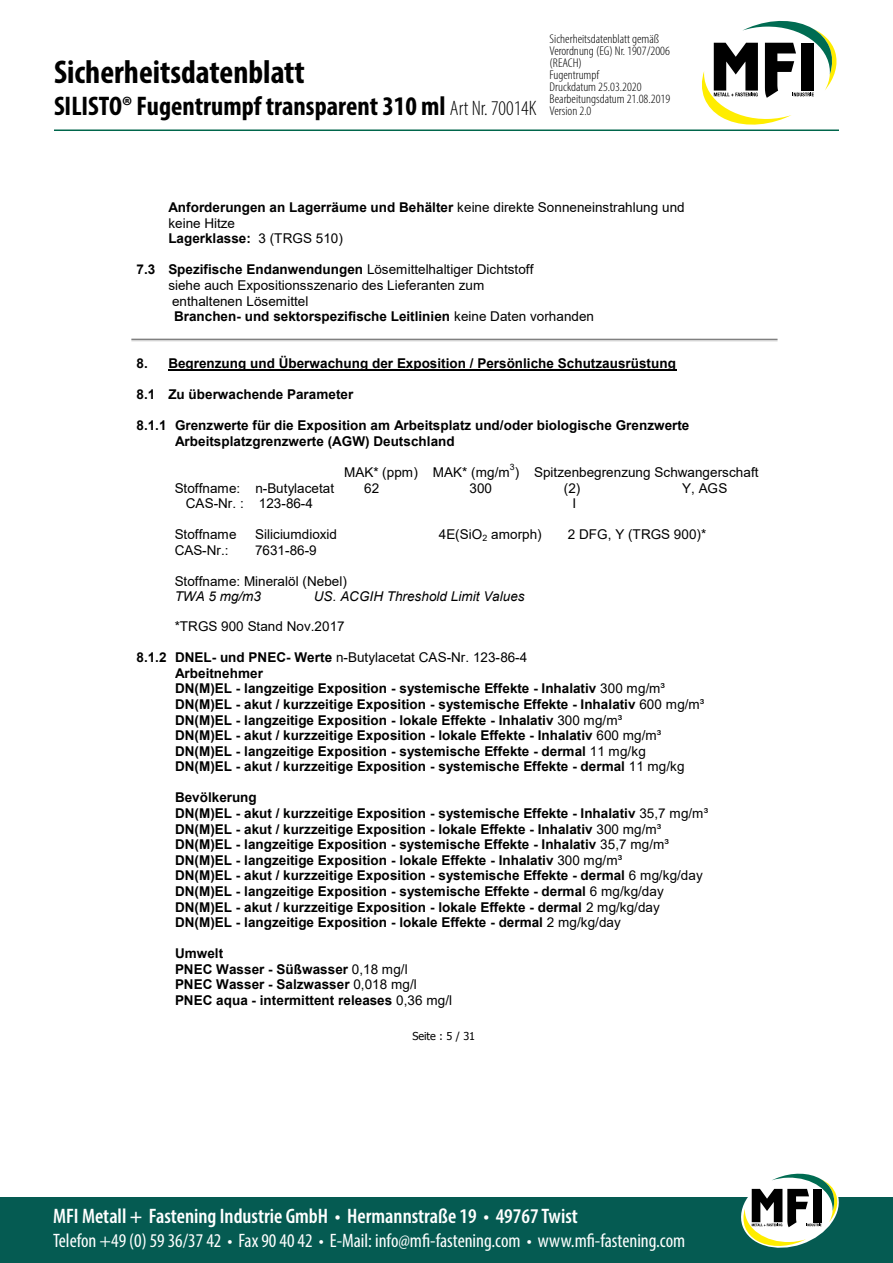
<style>
.page{position:relative;width:893px;height:1263px;background:#fff}
.page>*{position:absolute;margin:0;border:0;box-sizing:border-box;transform-origin:0 0}
.t1{font:700 condensed 33px "Myriad Pro";color:#000}
.t2{font:700 condensed 27px "Myriad Pro";color:#000}
.t3{font:600 condensed 21px "Myriad Pro";color:#fff}
.t4{font:condensed 19.5px "Myriad Pro";color:#fff}
.t5{font:700 13.5px/15.6px "Arial";color:#000}
.t6{font:13.5px/15.6px "Arial";color:#000}
.t7{font:italic 13.5px "Arial";color:#000}
.t8{font:300 condensed 12.75px/12px "Myriad Pro";color:#000;scale:1.06 1}
.t9{font:10.95px "Tahoma";letter-spacing:-.005em;color:#000}
.t10{font:8.85px "Arial";color:#000}
.s1{font-weight:300;font-size:21px}
.s2{font-weight:700}
.s3{font-weight:400}
</style>
<div class="page">
<hr style="left:54px;top:129px;width:785px;height:2px;background:#00664b">
<svg style="left:702px;top:20px;width:135px;height:105px"></svg>
<div style="left:0;top:1197px;width:893px;height:66px;background:#055b52"></div>
<svg style="left:741px;top:1173px;width:98px;height:75px"></svg>
<hr style="left:168px;top:369px;width:509px;height:2px;background:#000">
<hr style="left:131px;top:339px;width:646px;height:1px;background:#808080">
<hr style="left:131px;top:340px;width:646px;height:1px;background:#d4d4d4">
<h1 class="t1" style="left:54px;top:51px;width:252px">Sicherheitsdatenblatt</h1>
<h2 class="t2" style="left:54px;top:89px;width:484px">SILISTO® Fugentrumpf transparent 310 ml <span class="s1">Art Nr. 70014K</span></h2>
<p class="t5" style="left:137px;top:109px;width:150px">Erstellt am: 12.09.2012</p>
<p class="t8" style="left:550px;top:33px;width:115px">Sicherheitsdatenblatt gemäß<br>Verordnung (EG) Nr. 1907/2006 (REACH)<br>Fugentrumpf<br>Druckdatum 25.03.2020<br>Bearbeitungsdatum 21.08.2019<br>Version 2.0</p>
<p class="t6" style="left:168px;top:199px;width:518px"><span class="s2">Anforderungen an Lagerräume und Behälter</span> keine direkte Sonneneinstrahlung und keine Hitze<br><span class="s2">Lagerklasse:</span> 3 (TRGS 510)</p>
<p class="t5" style="left:137px;top:262px;width:398px">7.3 Spezifische Endanwendungen <span class="s3">Lösemittelhaltiger Dichtstoff</span></p>
<p class="t6" style="left:168px;top:277px;width:317px">siehe auch Expositionsszenario des Lieferanten zum</p>
<p class="t6" style="left:172px;top:293px;width:138px">enthaltenen Lösemittel</p>
<p class="t5" style="left:174px;top:309px;width:421px">Branchen- und sektorspezifische Leitlinien <span class="s3">keine Daten vorhanden</span></p>
<p class="t5" style="left:137px;top:355px;width:541px">8. Begrenzung und Überwachung der Exposition / Persönliche Schutzausrüstung</p>
<p class="t5" style="left:137px;top:386px;width:218px">8.1 Zu überwachende Parameter</p>
<p class="t5" style="left:175px;top:418px;width:516px;text-indent:-38px">8.1.1 Grenzwerte für die Exposition am Arbeitsplatz und/oder biologische Grenzwerte<br>Arbeitsplatzgrenzwerte (AGW) Deutschland</p>
<p class="t6" style="left:344px;top:464px;width:416px">MAK* (ppm) MAK* (mg/m ) Spitzenbegrenzung Schwangerschaft</p>
<p class="t10" style="left:510px;top:461px;width:6px">3</p>
<p class="t6" style="left:175px;top:480px;width:161px">Stoffname: n-Butylacetat</p>
<p class="t6" style="left:364px;top:480px;width:17px">62</p>
<p class="t6" style="left:470px;top:480px;width:24px">300</p>
<p class="t6" style="left:564px;top:480px;width:18px">(2)</p>
<p class="t6" style="left:682px;top:480px;width:47px">Y, AGS</p>
<p class="t6" style="left:186px;top:495px;width:129px">CAS-Nr. : 123-86-4</p>
<p class="t6" style="left:573px;top:495px;width:5px">I</p>
<p class="t6" style="left:175px;top:527px;width:63px">Stoffname</p>
<p class="t6" style="left:255px;top:527px;width:83px">Siliciumdioxid</p>
<p class="t6" style="left:439px;top:527px;width:104px">4E(SiO<sub>2</sub> amorph)</p>
<p class="t6" style="left:568px;top:527px;width:140px">2 DFG, Y (TRGS 900)*</p>
<p class="t6" style="left:175px;top:542px;width:55px">CAS-Nr.:</p>
<p class="t6" style="left:255px;top:542px;width:63px">7631-86-9</p>
<p class="t6" style="left:175px;top:573px;width:174px">Stoffname: Mineralöl (Nebel)</p>
<p class="t7" style="left:175px;top:588px;width:88px">TWA 5 mg/m3</p>
<p class="t7" style="left:314px;top:588px;width:212px">US. ACGIH Threshold Limit Values</p>
<p class="t6" style="left:175px;top:619px;width:172px">*TRGS 900 Stand Nov.2017</p>
<p class="t5" style="left:175px;top:650px;width:531px;text-indent:-38px">8.1.2 DNEL- und PNEC- Werte <span class="s3">n-Butylacetat CAS-Nr. 123-86-4<br></span>Arbeitnehmer<br>DN(M)EL - langzeitige Exposition - systemische Effekte - Inhalativ <span class="s3">300 mg/m³<br></span>DN(M)EL - akut / kurzzeitige Exposition - systemische Effekte - Inhalativ <span class="s3">600 mg/m³<br></span>DN(M)EL - langzeitige Exposition - lokale Effekte - Inhalativ <span class="s3">300 mg/m³<br></span>DN(M)EL - akut / kurzzeitige Exposition - lokale Effekte - Inhalativ <span class="s3">600 mg/m³<br></span>DN(M)EL - langzeitige Exposition - systemische Effekte - dermal <span class="s3">11 mg/kg </span>DN(M)EL - akut / kurzzeitige Exposition - systemische Effekte - dermal <span class="s3">11 mg/kg</span></p>
<p class="t5" style="left:175px;top:790px;width:535px">Bevölkerung<br>DN(M)EL - akut / kurzzeitige Exposition - systemische Effekte - Inhalativ <span class="s3">35,7 mg/m³<br></span>DN(M)EL - akut / kurzzeitige Exposition - lokale Effekte - Inhalativ <span class="s3">300 mg/m³<br></span>DN(M)EL - langzeitige Exposition - systemische Effekte - Inhalativ <span class="s3">35,7 mg/m³<br></span>DN(M)EL - langzeitige Exposition - lokale Effekte - Inhalativ <span class="s3">300 mg/m³<br></span>DN(M)EL - akut / kurzzeitige Exposition - systemische Effekte - dermal <span class="s3">6 mg/kg/day </span>DN(M)EL - langzeitige Exposition - systemische Effekte - dermal <span class="s3">6 mg/kg/day </span>DN(M)EL - akut / kurzzeitige Exposition - lokale Effekte - dermal <span class="s3">2 mg/kg/day </span>DN(M)EL - langzeitige Exposition - lokale Effekte - dermal <span class="s3">2 mg/kg/day</span></p>
<p class="t5" style="left:175px;top:946px;width:279px">Umwelt<br>PNEC Wasser - Süßwasser <span class="s3">0,18 mg/l<br></span>PNEC Wasser - Salzwasser <span class="s3">0,018 mg/l<br></span>PNEC aqua - intermittent releases <span class="s3">0,36 mg/l</span></p>
<p class="t9" style="left:412px;top:1028px;width:64px">Seite : 5 / 31</p>
<h3 class="t3" style="left:53px;top:1203px;width:526px">MFI Metall + Fastening Industrie GmbH • Hermannstraße 19 • 49767 Twist</h3>
<h3 class="t4" style="left:53px;top:1228px;width:634px">Telefon +49 (0) 59 36/37 42 • Fax 90 40 42 • E-Mail: info@mfi-fastening.com • www.mfi-fastening.com</h3>
</div>
